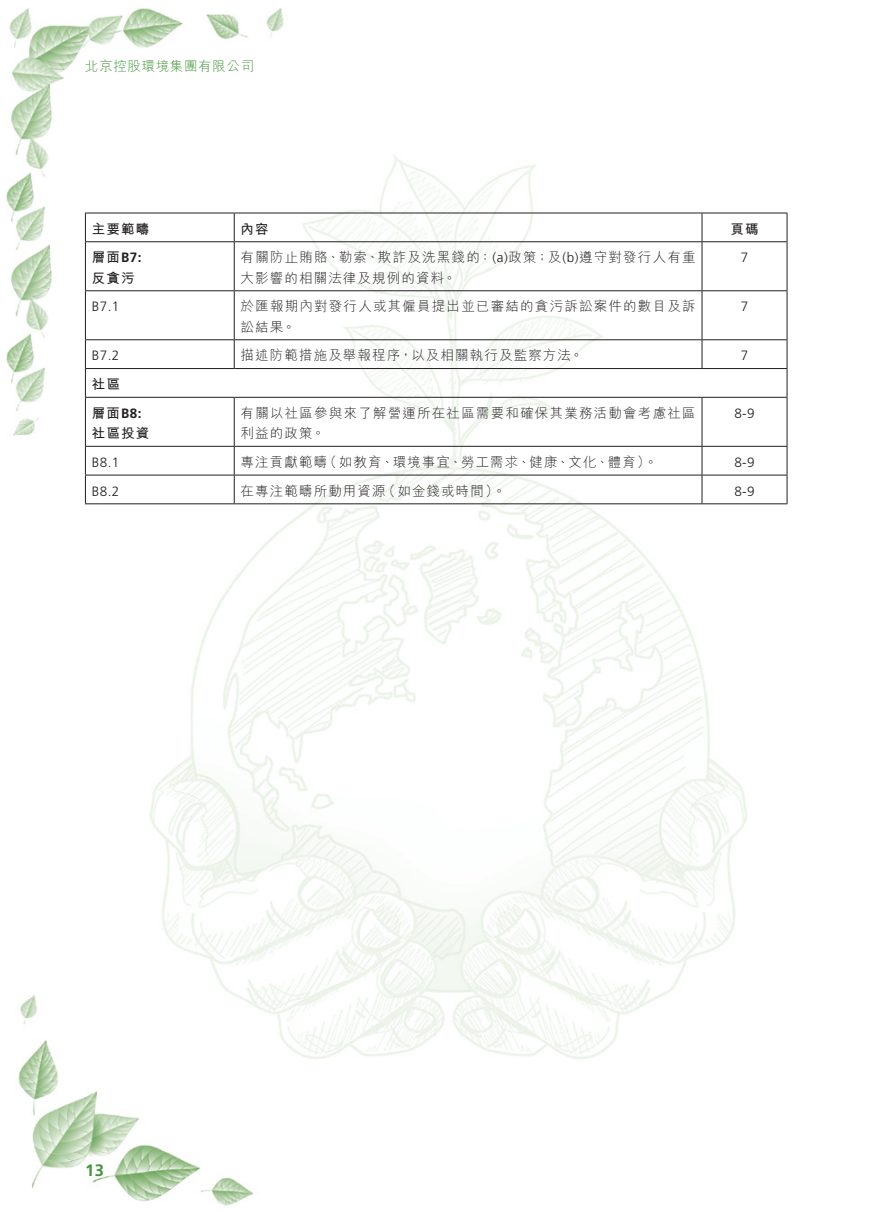
<style>
.page{position:relative;width:893px;height:1212px;background:#fff}
.page>*{position:absolute;margin:0;border:0;box-sizing:border-box;transform-origin:0 0}
.t1{font:700 16.5px "Frutiger LT Std";color:#3f9537}
.Body_Text{font:300 13.5px/20.2px "M Hei HK";letter-spacing:.09em;color:#231f20}
.Body_Text-2{font:300 13.5px "Frutiger LT Std";letter-spacing:.035em;color:#231f20}
.Body_Text-3{font:700 13.5px "M Hei HK";letter-spacing:.085em;color:#231f20}
.t2{font:300 13.5px "M Hei HK";letter-spacing:.05em;color:#3f9537}
.Body_Text-4{font:700 13.5px "Frutiger LT Std";color:#231f20}
.s1{font-family:"M Hei HK"}
.s2{font-family:"Frutiger LT Std"}
</style>
<div class="page">
<img style="left:6px;top:8px;width:782px;height:1198px">
<hr style="left:85px;top:213px;width:149px;height:1px;background:#231f20">
<svg style="left:85px;top:213px;width:1px;height:28px"></svg>
<hr style="left:234px;top:213px;width:468px;height:1px;background:#231f20">
<svg style="left:234px;top:213px;width:1px;height:28px"></svg>
<hr style="left:702px;top:213px;width:85px;height:1px;background:#231f20">
<svg style="left:702px;top:213px;width:1px;height:28px"></svg>
<svg style="left:787px;top:213px;width:1px;height:28px"></svg>
<hr style="left:85px;top:241px;width:149px;height:1px;background:#231f20">
<hr style="left:234px;top:241px;width:468px;height:1px;background:#231f20">
<hr style="left:702px;top:241px;width:85px;height:1px;background:#231f20">
<hr style="left:85px;top:242px;width:1px;height:48px;background:#231f20">
<hr style="left:234px;top:242px;width:1px;height:48px;background:#231f20">
<hr style="left:702px;top:242px;width:1px;height:48px;background:#231f20">
<hr style="left:787px;top:242px;width:1px;height:48px;background:#231f20">
<hr style="left:85px;top:290px;width:149px;height:1px;background:#231f20">
<hr style="left:85px;top:291px;width:1px;height:48px;background:#231f20">
<hr style="left:234px;top:290px;width:468px;height:1px;background:#231f20">
<hr style="left:234px;top:291px;width:1px;height:48px;background:#231f20">
<hr style="left:702px;top:290px;width:85px;height:1px;background:#231f20">
<hr style="left:702px;top:291px;width:1px;height:48px;background:#231f20">
<hr style="left:787px;top:291px;width:1px;height:48px;background:#231f20">
<hr style="left:85px;top:339px;width:149px;height:1px;background:#231f20">
<hr style="left:234px;top:339px;width:468px;height:1px;background:#231f20">
<svg style="left:234px;top:340px;width:1px;height:28px"></svg>
<hr style="left:702px;top:339px;width:85px;height:1px;background:#231f20">
<svg style="left:702px;top:340px;width:1px;height:28px"></svg>
<hr style="left:85px;top:368px;width:149px;height:1px;background:#231f20">
<svg style="left:85px;top:340px;width:1px;height:57px"></svg>
<hr style="left:234px;top:368px;width:468px;height:1px;background:#231f20">
<hr style="left:702px;top:368px;width:85px;height:1px;background:#231f20">
<svg style="left:787px;top:340px;width:1px;height:57px"></svg>
<hr style="left:85px;top:397px;width:149px;height:1px;background:#231f20">
<hr style="left:85px;top:398px;width:1px;height:48px;background:#231f20">
<hr style="left:234px;top:397px;width:468px;height:1px;background:#231f20">
<hr style="left:234px;top:398px;width:1px;height:48px;background:#231f20">
<hr style="left:702px;top:397px;width:85px;height:1px;background:#231f20">
<hr style="left:702px;top:398px;width:1px;height:48px;background:#231f20">
<hr style="left:787px;top:398px;width:1px;height:48px;background:#231f20">
<hr style="left:85px;top:446px;width:149px;height:1px;background:#231f20">
<hr style="left:234px;top:446px;width:468px;height:1px;background:#231f20">
<hr style="left:702px;top:446px;width:85px;height:1px;background:#231f20">
<hr style="left:85px;top:475px;width:149px;height:1px;background:#231f20">
<svg style="left:85px;top:447px;width:1px;height:56px"></svg>
<hr style="left:234px;top:475px;width:468px;height:1px;background:#231f20">
<svg style="left:234px;top:447px;width:1px;height:56px"></svg>
<hr style="left:702px;top:475px;width:85px;height:1px;background:#231f20">
<svg style="left:702px;top:447px;width:1px;height:56px"></svg>
<svg style="left:787px;top:447px;width:1px;height:56px"></svg>
<hr style="left:85px;top:503px;width:149px;height:1px;background:#231f20">
<hr style="left:234px;top:503px;width:468px;height:1px;background:#231f20">
<hr style="left:702px;top:503px;width:85px;height:1px;background:#231f20">
<p class="t2" style="left:85px;top:59px;width:171px">北京控股環境集團有限公司</p>
<p class="Body_Text-3" style="left:92px;top:219px;width:59px">主要範疇</p>
<p class="Body_Text-4" style="left:92px;top:250px;width:51px"><span class="s1">層面</span>B7:</p>
<p class="Body_Text-3" style="left:92px;top:268px;width:44px">反貪污</p>
<p class="Body_Text-2" style="left:92px;top:299px;width:29px">B7.1</p>
<p class="Body_Text-2" style="left:92px;top:348px;width:29px">B7.2</p>
<p class="Body_Text-3" style="left:92px;top:374px;width:30px">社區</p>
<p class="Body_Text-4" style="left:92px;top:405px;width:51px"><span class="s1">層面</span>B8:</p>
<p class="Body_Text-3" style="left:92px;top:423px;width:59px">社區投資</p>
<p class="Body_Text-2" style="left:92px;top:455px;width:29px">B8.1</p>
<p class="Body_Text-3" style="left:241px;top:219px;width:30px">內容</p>
<p class="Body_Text-3" style="left:730px;top:219px;width:30px">頁碼</p>
<p class="Body_Text" style="left:241px;top:247px;width:456px">有關防止賄賂、勒索、欺詐及洗黑錢的： <span class="s2">)a(</span> 政策；及 <span class="s2">b( )</span>遵守對發行人有重大影響的相關法律及規例的資料。</p>
<p class="Body_Text-2" style="left:741px;top:250px;width:9px">7</p>
<p class="Body_Text" style="left:241px;top:296px;width:456px">於匯報期內對發行人或其僱員提出並已審結的貪污訴訟案件的數目及訴</p>
<p class="Body_Text-2" style="left:741px;top:299px;width:9px">7</p>
<p class="Body_Text-2" style="left:741px;top:348px;width:9px">7</p>
<p class="Body_Text" style="left:241px;top:316px;width:56px">訟結果。</p>
<p class="Body_Text" style="left:241px;top:345px;width:344px">描述防範措施及舉報程序，以及相關執行及監察方法。</p>
<p class="Body_Text" style="left:241px;top:403px;width:456px">有關以社區參與來了解營運所在社區需要和確保其業務活動會考慮社區利益的政策。</p>
<p class="Body_Text-2" style="left:734px;top:406px;width:22px">8-9</p>
<p class="Body_Text-2" style="left:734px;top:455px;width:22px">8-9</p>
<p class="Body_Text" style="left:324px;top:452px;width:335px">（如教育、環境事宜、勞工需求、健康、文化、體育 。(</p>
<p class="Body_Text" style="left:241px;top:452px;width:88px">專注貢獻範疇</p>
<p class="Body_Text-2" style="left:92px;top:483px;width:29px">B8.2</p>
<p class="Body_Text" style="left:382px;top:480px;width:125px">（如金錢或時間 。(</p>
<p class="Body_Text" style="left:241px;top:480px;width:147px">在專注範疇所動用資源</p>
<p class="Body_Text-2" style="left:734px;top:483px;width:22px">8-9</p>
<p class="t1" style="left:85px;top:1160px;width:20px">13</p>
</div>
